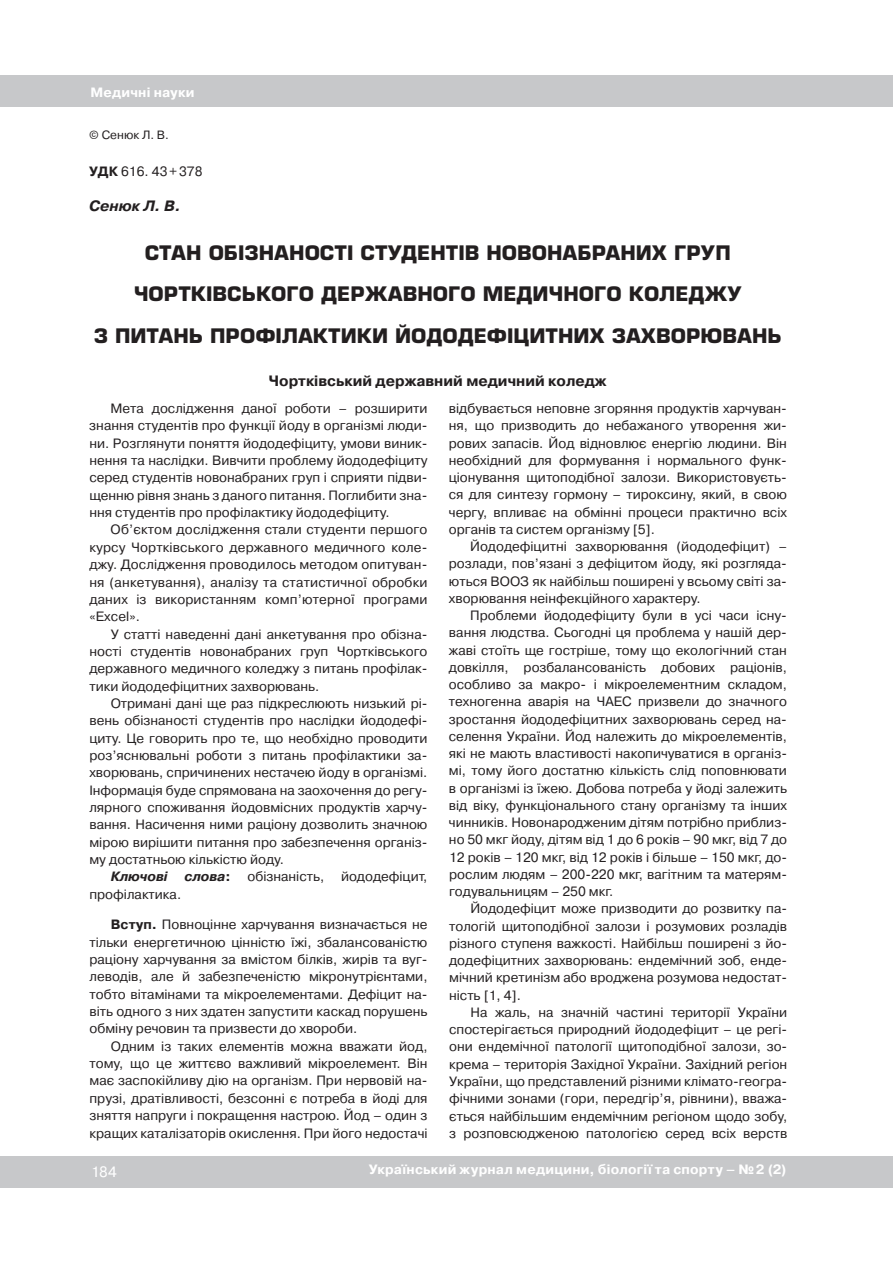
<style>
.page{position:relative;width:893px;height:1263px;background:#fff}
.page>*{position:absolute;margin:0;border:0;box-sizing:border-box;transform-origin:0 0}
.t1{font:700 19.5px/41.1px "Europe";color:#231f20;text-align:center}
.t2{font:700 15px "Pragmatica C";color:#231f20}
.t3{font:italic 700 15px "Pragmatica C";color:#231f20}
.t4{font:15px "Pragmatica C";color:#fff}
.t5{font:13.5px/17.2px "Pragmatica C";color:#231f20;text-align:justify}
.t6{font:700 13.5px "Pragmatica C";letter-spacing:.015em;color:#fff}
.t7{font:12px "Pragmatica C";color:#231f20}
.s1{font-weight:700}
.s2{font-weight:700;font-style:italic}
</style>
<div class="page">
<div style="left:0;top:1156px;width:893px;height:31px;background:#c7c8ca"></div>
<div style="left:0;top:76px;width:893px;height:31px;background:#c7c8ca"></div>
<p class="t6" style="left:90px;top:85px;width:106px">Медичні науки</p>
<p class="t7" style="left:89px;top:128px;width:81px">© Сенюк Л. В.</p>
<p class="t5" style="left:89px;top:162px;width:115px"><span class="s1">УДК</span> 616. 43+378</p>
<p class="t3" style="left:89px;top:197px;width:93px">Сенюк Л. В.</p>
<h1 class="t1" style="left:94px;top:233px;width:689px">СТАН ОБІЗНАНОСТІ СТУДЕНТІВ НОВОНАБРАНИХ ГРУП<br>ЧОРТКІВСЬКОГО ДЕРЖАВНОГО МЕДИЧНОГО КОЛЕДЖУ<br>З ПИТАНЬ ПРОФІЛАКТИКИ ЙОДОДЕФІЦИТНИХ ЗАХВОРЮВАНЬ</h1>
<p class="t2" style="left:269px;top:372px;width:339px">Чортківський державний медичний коледж</p>
<p class="t5" style="left:89px;top:400px;width:340px;text-indent:21px">Мета дослідження даної роботи – розширити знання студентів про функції йоду в організмі люди&shy;ни. Розглянути поняття йододефіциту, умови виник&shy;нення та наслідки. Вивчити проблему йододефіциту серед студентів новонабраних груп і сприяти підви&shy;щенню рівня знань з даного питання. Поглибити зна&shy;ння студентів про профілактику йододефіциту.</p>
<p class="t5" style="left:89px;top:521px;width:340px;text-indent:21px">Об’єктом дослідження стали студенти першого курсу Чортківського державного медичного коле&shy;джу. Дослідження проводилось методом опитуван&shy;ня (анкетування), аналізу та статистичної обробки даних із використанням комп’ютерної програми «Еxсel».</p>
<p class="t5" style="left:89px;top:625px;width:340px;text-indent:21px">У статті наведенні дані анкетування про обізна&shy;ності студентів новонабраних груп Чортківського державного медичного коледжу з питань профілак&shy;тики йододефіцитних захворювань.</p>
<p class="t5" style="left:89px;top:695px;width:340px;text-indent:21px">Отримані дані ще раз підкреслюють низький рі&shy;вень обізнаності студентів про наслідки йододефі&shy;циту. Це говорить про те, що необхідно проводити роз’яснювальні роботи з питань профілактики за&shy;хворювань, спричинених нестачею йоду в організмі.<br>Інформація буде спрямована на заохочення до регу&shy;лярного споживання йодовмісних продуктів харчу&shy;вання. Насичення ними раціону дозволить значною мірою вирішити питання про забезпечення організ&shy;му достатньою кількістю йоду.</p>
<p class="t5" style="left:89px;top:868px;width:340px;text-indent:21px"><span class="s2">Ключові слова</span><span class="s1">:</span> обізнаність, йододефіцит, профілактика.</p>
<p class="t5" style="left:89px;top:916px;width:340px;text-indent:21px"><span class="s1">Вступ.</span> Повноцінне харчування визначається не тільки енергетичною цінністю їжі, збалансованістю раціону харчування за вмістом білків, жирів та вуг&shy;леводів, але й забезпеченістю мікронутрієнтами, тобто вітамінами та мікроелементами. Дефіцит на&shy;віть одного з них здатен запустити каскад порушень обміну речовин та призвести до хвороби.</p>
<p class="t5" style="left:90px;top:1037px;width:340px;text-indent:21px">Одним із таких елементів можна вважати йод, тому, що це життєво важливий мікроелемент. Він має заспокійливу дію на організм. При нервовій на&shy;прузі, дратівливості, безсонні є потреба в йоді для зняття напруги і покращення настрою. Йод – один з кращих каталізаторів окислення. При його недостачі</p>
<p class="t5" style="left:449px;top:400px;width:340px">відбувається неповне згоряння продуктів харчуван&shy;ня, що призводить до небажаного утворення жи&shy;рових запасів. Йод відновлює енергію людини. Він необхідний для формування і нормального функ&shy;ціонування щитоподібної залози. Використовуєть&shy;ся для синтезу гормону – тироксину, який, в свою чергу, впливає на обмінні процеси практично всіх органів та систем організму [5].</p>
<p class="t5" style="left:449px;top:538px;width:340px;text-indent:21px">Йододефіцитні захворювання (йододефіцит) – розлади, пов’язані з дефіцитом йоду, які розгляда&shy;ються ВООЗ як найбільш поширені у всьому світі за&shy;хворювання неінфекційного характеру.</p>
<p class="t5" style="left:449px;top:607px;width:340px;text-indent:21px">Проблеми йододефіциту були в усі часи існу&shy;вання людства. Сьогодні ця проблема у нашій дер&shy;жаві стоїть ще гостріше, тому що екологічний стан довкілля, розбалансованість добових раціонів, особливо за макро- і мікроелементним складом, техногенна аварія на ЧАЕС призвели до значного зростання йододефіцитних захворювань серед на&shy;селення України. Йод належить до мікроелементів, які не мають властивості накопичуватися в організ&shy;мі, тому його достатню кількість слід поповнювати в організмі із їжею. Добова потреба у йоді залежить від віку, функціонального стану організму та інших чинників. Новонародженим дітям потрібно приблиз&shy;но 50 мкг йоду, дітям від 1 до 6 років – 90 мкг, від 7 до 12 років – 120 мкг, від 12 років і більше – 150 мкг, до&shy;рослим людям – 200-220 мкг, вагітним та матерям&shy;годувальницям – 250 мкг.</p>
<p class="t5" style="left:449px;top:900px;width:340px;text-indent:21px">Йододефіцит може призводити до розвитку па&shy;тологій щитоподібної залози і розумових розладів різного ступеня важкості. Найбільш поширені з йо&shy;додефіцитних захворювань: ендемічний зоб, енде&shy;мічний кретинізм або вроджена розумова недостат&shy;ність [1, 4].</p>
<p class="t5" style="left:449px;top:1004px;width:340px;text-indent:21px">На жаль, на значній частині території України спостерігається природний йододефіцит – це регі&shy;они ендемічної патології щитоподібної залози, зо&shy;крема – територія Західної України. Західний регіон України, що представлений різними клімато-геогра&shy;фічними зонами (гори, передгір’я, рівнини), вважа&shy;ється найбільшим ендемічним регіоном щодо зобу, з розповсюдженою патологією серед всіх верств</p>
<p class="t4" style="left:91px;top:1163px;width:27px">184</p>
<p class="t6" style="left:369px;top:1162px;width:419px">Український журнал медицини, біології та спорту – №2 (2)</p>
</div>
